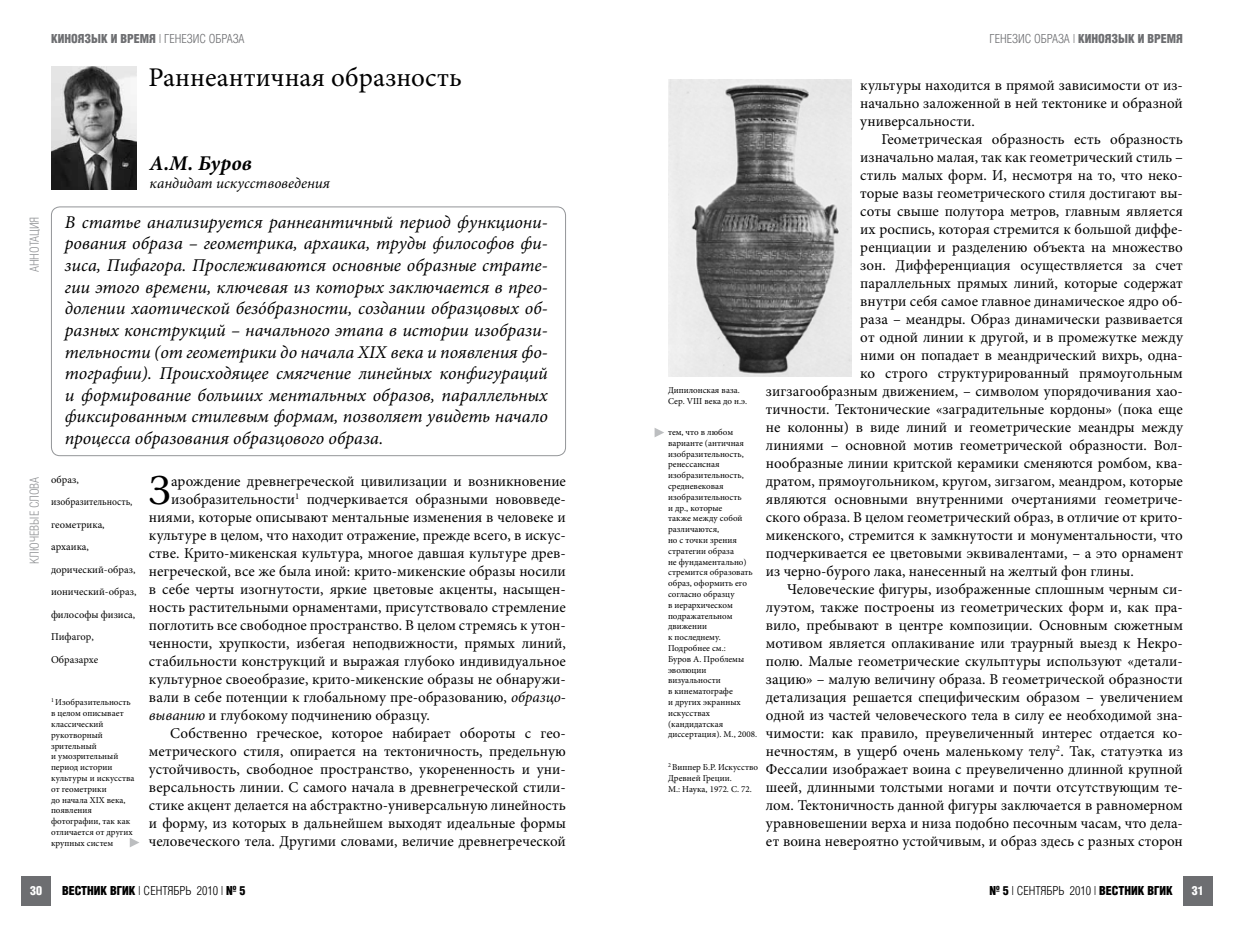
<style>
.page{position:relative;width:1234px;height:927px;background:#fff}
.page>*{position:absolute;margin:0;border:0;box-sizing:border-box;transform-origin:0 0}
.t1{font:42.75px "Minion Pro";color:#000}
.t2{font:27px "Minion Pro";color:#000}
.t3{font:italic 700 21px "Minion Pro";letter-spacing:-.005em;color:#000}
.t4{font:italic 18px/21.6px "Minion Pro";color:#000;text-align:justify}
.t5{font:15px/18px "Minion Pro";color:#000;text-align:justify}
.t6{font:italic 15px "Minion Pro";color:#000}
.t7{font:12px "AG Letterica Cond L";color:#000}
.t8{font:700 12px "AG Letterica Cond L";color:#6d6e71}
.t9{font:12px "AG Letterica Cond L";color:#6d6e71}
.t10{font:12px "AG Letterica Cond L";color:#939598}
.t11{font:700 12px "AG Letterica Cond L";color:#fff}
.t12{font:10.5px/22.5px "Minion Pro";color:#000}
.t13{font:9px/10.8px "Minion Pro";color:#000}
.s1{font-weight:400}
.s2{font-style:italic}
.s3{font-weight:700}
</style>
<div class="page">
<div style="left:21px;top:876px;width:30px;height:30px;background:#6d6e71"></div>
<div style="left:1182px;top:876px;width:30px;height:30px;background:#6d6e71"></div>
<div style="left:51px;top:207px;width:515px;height:249px;border:1px solid #939598;border-radius:9px"></div>
<img style="left:51px;top:66px;width:85px;height:124px">
<img style="left:668px;top:80px;width:183px;height:297px">
<svg style="left:130px;top:838px;width:9px;height:9px"></svg>
<svg style="left:654px;top:428px;width:10px;height:9px"></svg>
<p class="t8" style="left:51px;top:31px;width:195px">КИНОЯЗЫК И ВРЕМЯ <span class="s1">| ГЕНЕЗИС ОБРАЗА</span></p>
<h2 class="t2" style="left:148px;top:59px;width:315px">Раннеантичная образность</h2>
<h3 class="t3" style="left:150px;top:148px;width:104px">А.М. Буров</h3>
<p class="t6" style="left:150px;top:173px;width:182px">кандидат искусствоведения</p>
<p class="t10" style="left:27px;top:272px;width:57px;rotate:-90deg">АННОТАЦИЯ</p>
<p class="t4" style="left:65px;top:211px;width:484px">В статье анализируется раннеантичный период функциони&shy;рования образа – геометрика, архаика, труды философов фи&shy;зиса, Пифагора. Прослеживаются основные образные страте&shy;гии этого времени, ключевая из которых заключается в прео&shy;долении хаотической безóбразности, создании образцовых об&shy;разных конструкций – начального этапа в истории изобрази&shy;тельности (от геометрики до начала XIX века и появления фо&shy;тографии). Происходящее смягчение линейных конфигураций и формирование больших ментальных образов, параллельных фиксированным стилевым формам, позволяет увидеть начало процесса образования образцового образа.</p>
<p class="t10" style="left:27px;top:564px;width:88px;rotate:-90deg">КЛЮЧЕВЫЕ СЛОВА</p>
<p class="t12" style="left:51px;top:468px;width:87px">образ, изобразительность, геометрика, архаика, дорический-образ, ионический-образ, философы физиса,<br>Пифагор,<br>Образархе</p>
<p class="t13" style="left:51px;top:697px;width:85px"><sup>1</sup> Изобразительность в целом описывает классический рукотворный зрительный<br>и умозрительный период истории культуры и искусства от геометрики<br>до начала XIX века, появления фотографии, так как отличается от других крупных систем</p>
<h1 class="t1" style="left:149px;top:462px;width:24px">З</h1>
<p class="t5" style="left:171px;top:472px;width:396px">арождение древнегреческой цивилизации и возникновение</p>
<p class="t5" style="left:171px;top:490px;width:396px">изобразительности<sup>1</sup> подчеркивается образными нововведе-</p>
<p class="t5" style="left:149px;top:508px;width:418px">ниями, которые описывают ментальные изменения в человеке и</p>
<p class="t5" style="left:149px;top:526px;width:418px">культуре в целом, что находит отражение, прежде всего, в искус-</p>
<p class="t5" style="left:149px;top:544px;width:418px">стве. Крито-микенская культура, многое давшая культуре древ-</p>
<p class="t5" style="left:149px;top:562px;width:418px">негреческой, все же была иной: крито-микенские образы носили</p>
<p class="t5" style="left:149px;top:580px;width:418px">в себе черты изогнутости, яркие цветовые акценты, насыщен-</p>
<p class="t5" style="left:149px;top:598px;width:418px">ность растительными орнаментами, присутствовало стремление</p>
<p class="t5" style="left:149px;top:616px;width:418px">поглотить все свободное пространство. В целом стремясь к утон-</p>
<p class="t5" style="left:149px;top:634px;width:418px">ченности, хрупкости, избегая неподвижности, прямых линий,</p>
<p class="t5" style="left:149px;top:652px;width:418px">стабильности конструкций и выражая глубоко индивидуальное</p>
<p class="t5" style="left:149px;top:670px;width:418px">культурное своеобразие, крито-микенские образы не обнаружи-</p>
<p class="t5" style="left:149px;top:688px;width:418px">вали в себе потенции к глобальному пре-образованию, <span class="s2">образцо-</span></p>
<p class="t5" style="left:149px;top:706px;width:282px"><span class="s2">выванию</span> и глубокому подчинению образцу.</p>
<p class="t5" style="left:170px;top:724px;width:397px">Собственно греческое, которое набирает обороты с гео-</p>
<p class="t5" style="left:149px;top:742px;width:418px">метрического стиля, опирается на тектоничность, предельную</p>
<p class="t5" style="left:149px;top:760px;width:418px">устойчивость, свободное пространство, укорененность и уни-</p>
<p class="t5" style="left:149px;top:778px;width:418px">версальность линии. С самого начала в древнегреческой стили-</p>
<p class="t5" style="left:149px;top:796px;width:418px">стике акцент делается на абстрактно-универсальную линейность</p>
<p class="t5" style="left:149px;top:814px;width:418px">и форму, из которых в дальнейшем выходят идеальные формы</p>
<p class="t5" style="left:149px;top:832px;width:418px">человеческого тела. Другими словами, величие древнегреческой</p>
<p class="t11" style="left:30px;top:883px;width:13px">30</p>
<p class="t7" style="left:62px;top:884px;width:185px"><span class="s3">ВЕСТНИК ВГИК</span> | СЕНТЯБРЬ 2010 | <span class="s3">№ 5</span></p>
<p class="t9" style="left:989px;top:31px;width:195px">ГЕНЕЗИС ОБРАЗА | <span class="s3">КИНОЯЗЫК И ВРЕМЯ</span></p>
<p class="t13" style="left:668px;top:385px;width:81px">Дипилонская ваза.<br>Сер. VIII века до н.э.</p>
<p class="t13" style="left:668px;top:427px;width:91px">тем, что в любом варианте (античная изобразительность, ренессансная изобразительность, средневековая изобразительность<br>и др., которые<br>также между собой различаются,<br>но с точки зрения стратегии образа<br>не фундаментально) стремится образовать образ, оформить его согласно образцу<br>в иерархическом подражательном движении<br>к последнему.<br>Подробнее см.:<br>Буров А. Проблемы эволюции визуальности<br>в кинематографе<br>и других экранных искусствах (кандидатская диссертация). М., 2008.</p>
<p class="t13" style="left:668px;top:762px;width:92px"><sup>2</sup> Виппер Б.Р. Искусство<br>Древней Греции.<br>М.: Наука, 1972. С. 72.</p>
<p class="t5" style="left:860px;top:76px;width:324px">культуры находится в прямой зависимости от из&shy;начально заложенной в ней тектонике и образной универсальности.</p>
<p class="t5" style="left:881px;top:130px;width:303px">Геометрическая образность есть образность</p>
<p class="t5" style="left:860px;top:148px;width:324px">изначально малая, так как геометрический стиль –</p>
<p class="t5" style="left:860px;top:166px;width:324px">стиль малых форм. И, несмотря на то, что неко-</p>
<p class="t5" style="left:860px;top:184px;width:324px">торые вазы геометрического стиля достигают вы-</p>
<p class="t5" style="left:860px;top:202px;width:324px">соты свыше полутора метров, главным является</p>
<p class="t5" style="left:860px;top:220px;width:324px">их роспись, которая стремится к большой диффе-</p>
<p class="t5" style="left:860px;top:238px;width:324px">ренциации и разделению объекта на множество</p>
<p class="t5" style="left:860px;top:256px;width:324px">зон. Дифференциация осуществляется за счет</p>
<p class="t5" style="left:860px;top:274px;width:324px">параллельных прямых линий, которые содержат</p>
<p class="t5" style="left:860px;top:292px;width:324px">внутри себя самое главное динамическое ядро об-</p>
<p class="t5" style="left:860px;top:310px;width:324px">раза – меандры. Образ динамически развивается</p>
<p class="t5" style="left:860px;top:328px;width:324px">от одной линии к другой, и в промежутке между</p>
<p class="t5" style="left:860px;top:346px;width:324px">ними он попадает в меандрический вихрь, одна-</p>
<p class="t5" style="left:860px;top:364px;width:324px">ко строго структурированный прямоугольным</p>
<p class="t5" style="left:765px;top:382px;width:418px">зигзагообразным движением, – символом упорядочивания хао-</p>
<p class="t5" style="left:765px;top:400px;width:418px">тичности. Тектонические «заградительные кордоны» (пока еще</p>
<p class="t5" style="left:765px;top:418px;width:418px">не колонны) в виде линий и геометрические меандры между</p>
<p class="t5" style="left:765px;top:436px;width:418px">линиями – основной мотив геометрической образности. Вол-</p>
<p class="t5" style="left:765px;top:454px;width:418px">нообразные линии критской керамики сменяются ромбом, ква-</p>
<p class="t5" style="left:765px;top:472px;width:418px">дратом, прямоугольником, кругом, зигзагом, меандром, которые</p>
<p class="t5" style="left:765px;top:490px;width:418px">являются основными внутренними очертаниями геометриче-</p>
<p class="t5" style="left:765px;top:508px;width:418px">ского образа. В целом геометрический образ, в отличие от крито-</p>
<p class="t5" style="left:765px;top:526px;width:418px">микенского, стремится к замкнутости и монументальности, что</p>
<p class="t5" style="left:765px;top:544px;width:418px">подчеркивается ее цветовыми эквивалентами, – а это орнамент</p>
<p class="t5" style="left:765px;top:562px;width:369px">из черно-бурого лака, нанесенный на желтый фон глины.</p>
<p class="t5" style="left:787px;top:580px;width:397px">Человеческие фигуры, изображенные сплошным черным си-</p>
<p class="t5" style="left:765px;top:598px;width:418px">луэтом, также построены из геометрических форм и, как пра-</p>
<p class="t5" style="left:765px;top:616px;width:418px">вило, пребывают в центре композиции. Основным сюжетным</p>
<p class="t5" style="left:765px;top:634px;width:418px">мотивом является оплакивание или траурный выезд к Некро-</p>
<p class="t5" style="left:765px;top:652px;width:418px">полю. Малые геометрические скульптуры используют «детали-</p>
<p class="t5" style="left:765px;top:670px;width:418px">зацию» – малую величину образа. В геометрической образности</p>
<p class="t5" style="left:765px;top:688px;width:418px">детализация решается специфическим образом – увеличением</p>
<p class="t5" style="left:765px;top:706px;width:418px">одной из частей человеческого тела в силу ее необходимой зна-</p>
<p class="t5" style="left:765px;top:724px;width:418px">чимости: как правило, преувеличенный интерес отдается ко-</p>
<p class="t5" style="left:765px;top:742px;width:418px">нечностям, в ущерб очень маленькому телу<sup>2</sup>. Так, статуэтка из</p>
<p class="t5" style="left:765px;top:760px;width:418px">Фессалии изображает воина с преувеличенно длинной крупной</p>
<p class="t5" style="left:765px;top:778px;width:418px">шеей, длинными толстыми ногами и почти отсутствующим те-</p>
<p class="t5" style="left:765px;top:796px;width:418px">лом. Тектоничность данной фигуры заключается в равномерном</p>
<p class="t5" style="left:765px;top:814px;width:418px">уравновешении верха и низа подобно песочным часам, что дела-</p>
<p class="t5" style="left:765px;top:832px;width:418px">ет воина невероятно устойчивым, и образ здесь с разных сторон</p>
<p class="t7" style="left:989px;top:884px;width:185px"><span class="s3">№ 5</span> | СЕНТЯБРЬ 2010 | <span class="s3">ВЕСТНИК ВГИК</span></p>
<p class="t11" style="left:1191px;top:883px;width:13px">31</p>
</div>
